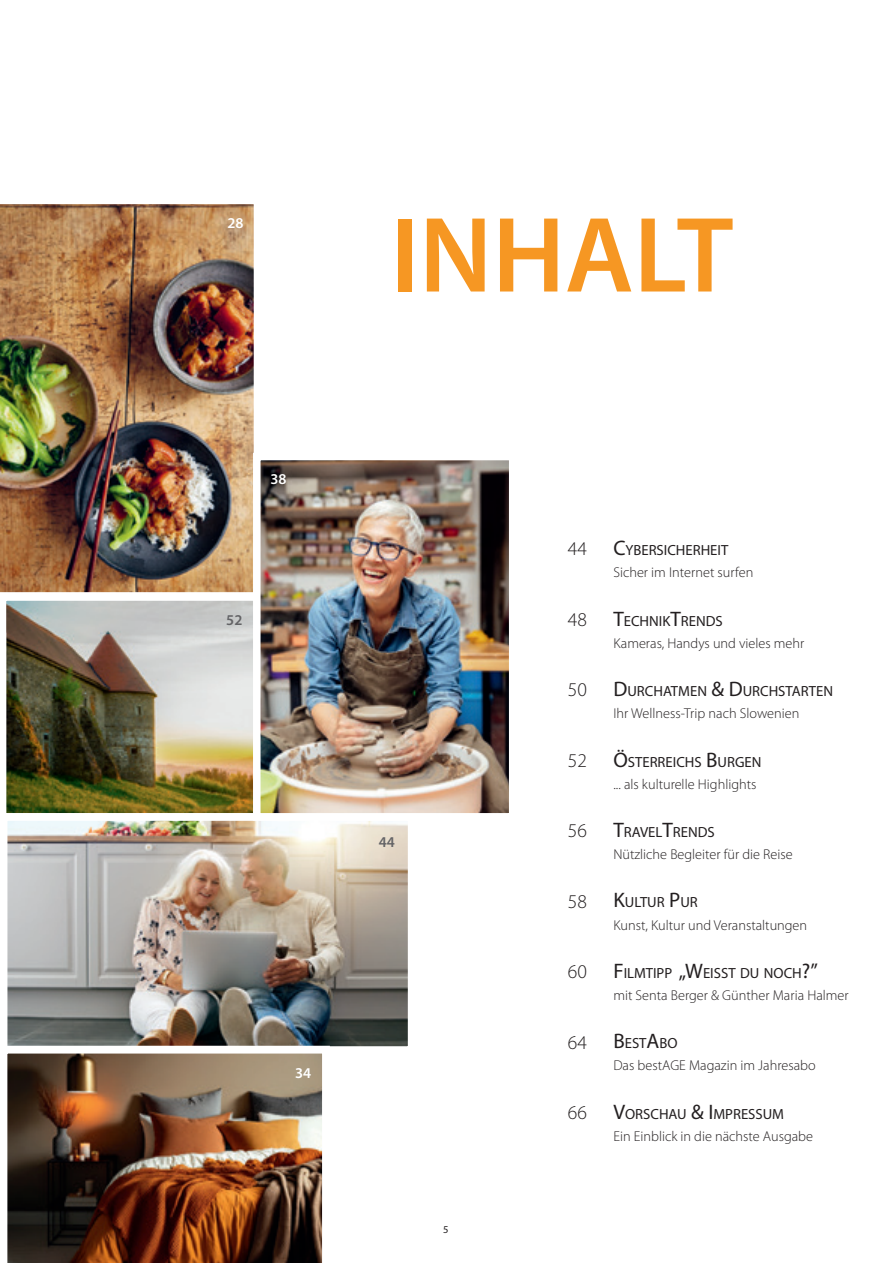
<style>
.page{position:relative;width:893px;height:1263px;background:#fff}
.page>*{position:absolute;margin:0;border:0;box-sizing:border-box;transform-origin:0 0}
.t1{font:600 108.15px "Myriad Pro";color:#f69723}
.t2{font:300 19.5px "Myriad Pro";color:#231f20}
.t3{font:600 15px "Myriad Pro";color:#fff}
.t4{font:600 15px "Myriad Pro";color:#636366}
.t5{font:14.7px "Myriad Pro";color:#231f20}
.t6{font:300 14.25px "Myriad Pro";color:#231f20}
.t7{font:10.5px "Myriad Pro";color:#231f20}
.s1{font-size:21px}
</style>
<div class="page">
<img style="left:6px;top:600px;width:247px;height:213px">
<img style="left:9px;top:822px;width:397px;height:223px">
<div style="left:0;top:813px;width:415px;height:241px;border:8px solid #fff"></div>
<img style="left:6px;top:204px;width:248px;height:389px">
<img style="left:262px;top:462px;width:245px;height:349px">
<div style="left:253px;top:453px;width:263px;height:367px;border:8px solid #fff"></div>
<img style="left:6px;top:1046px;width:324px;height:217px">
<img style="left:0;top:204px;width:6px;height:850px">
<p class="t3" style="left:227px;top:214px;width:18px">28</p>
<h1 class="t1" style="left:391px;top:186px;width:344px">INHALT</h1>
<p class="t3" style="left:270px;top:470px;width:18px">38</p>
<p class="t4" style="left:226px;top:610px;width:18px">52</p>
<p class="t4" style="left:379px;top:832px;width:18px">44</p>
<p class="t3" style="left:295px;top:1064px;width:18px">34</p>
<p class="t7" style="left:443px;top:1223px;width:7px">5</p>
<h2 class="t2" style="left:568px;top:537px;width:21px">44</h2>
<p class="t5" style="left:613px;top:541px;width:116px"><span class="s1">C</span>YBERSICHERHEIT</p>
<p class="t6" style="left:613px;top:564px;width:141px">Sicher im Internet surfen</p>
<h2 class="t2" style="left:568px;top:608px;width:21px">48</h2>
<p class="t5" style="left:613px;top:611px;width:111px"><span class="s1">T</span>ECHNIK<span class="s1">T</span>RENDS</p>
<p class="t6" style="left:613px;top:634px;width:192px">Kameras, Handys und vieles mehr</p>
<h2 class="t2" style="left:568px;top:678px;width:21px">50</h2>
<p class="t5" style="left:613px;top:682px;width:221px"><span class="s1">D</span>URCHATMEN <span class="s1">&amp; D</span>URCHSTARTEN</p>
<p class="t6" style="left:613px;top:705px;width:187px">Ihr Wellness-Trip nach Slowenien</p>
<h2 class="t2" style="left:568px;top:749px;width:21px">52</h2>
<p class="t5" style="left:613px;top:752px;width:150px"><span class="s1">Ö</span>STERREICHS <span class="s1">B</span>URGEN</p>
<p class="t6" style="left:613px;top:775px;width:145px">... als kulturelle Highlights</p>
<h2 class="t2" style="left:568px;top:819px;width:21px">56</h2>
<p class="t5" style="left:613px;top:823px;width:103px"><span class="s1">T</span>RAVEL<span class="s1">T</span>RENDS</p>
<p class="t6" style="left:613px;top:846px;width:181px">Nützliche Begleiter für die Reise</p>
<h2 class="t2" style="left:568px;top:889px;width:21px">58</h2>
<p class="t5" style="left:613px;top:893px;width:86px"><span class="s1">K</span>ULTUR <span class="s1">P</span>UR</p>
<p class="t6" style="left:613px;top:916px;width:195px">Kunst, Kultur und Veranstaltungen</p>
<h2 class="t2" style="left:568px;top:960px;width:21px">60</h2>
<p class="t5" style="left:613px;top:964px;width:206px"><span class="s1">F</span>ILMTIPP <span class="s1">„W</span>EISST DU NOCH<span class="s1">?”</span></p>
<p class="t6" style="left:613px;top:987px;width:237px">mit Senta Berger &amp; Günther Maria Halmer</p>
<h2 class="t2" style="left:568px;top:1030px;width:21px">64</h2>
<p class="t5" style="left:613px;top:1034px;width:66px"><span class="s1">B</span>EST<span class="s1">A</span>BO</p>
<p class="t6" style="left:613px;top:1057px;width:204px">Das bestAGE Magazin im Jahresabo</p>
<h2 class="t2" style="left:568px;top:1101px;width:21px">66</h2>
<p class="t5" style="left:613px;top:1105px;width:172px"><span class="s1">V</span>ORSCHAU <span class="s1">&amp; I</span>MPRESSUM</p>
<p class="t6" style="left:613px;top:1127px;width:201px">Ein Einblick in die nächste Ausgabe</p>
</div>
